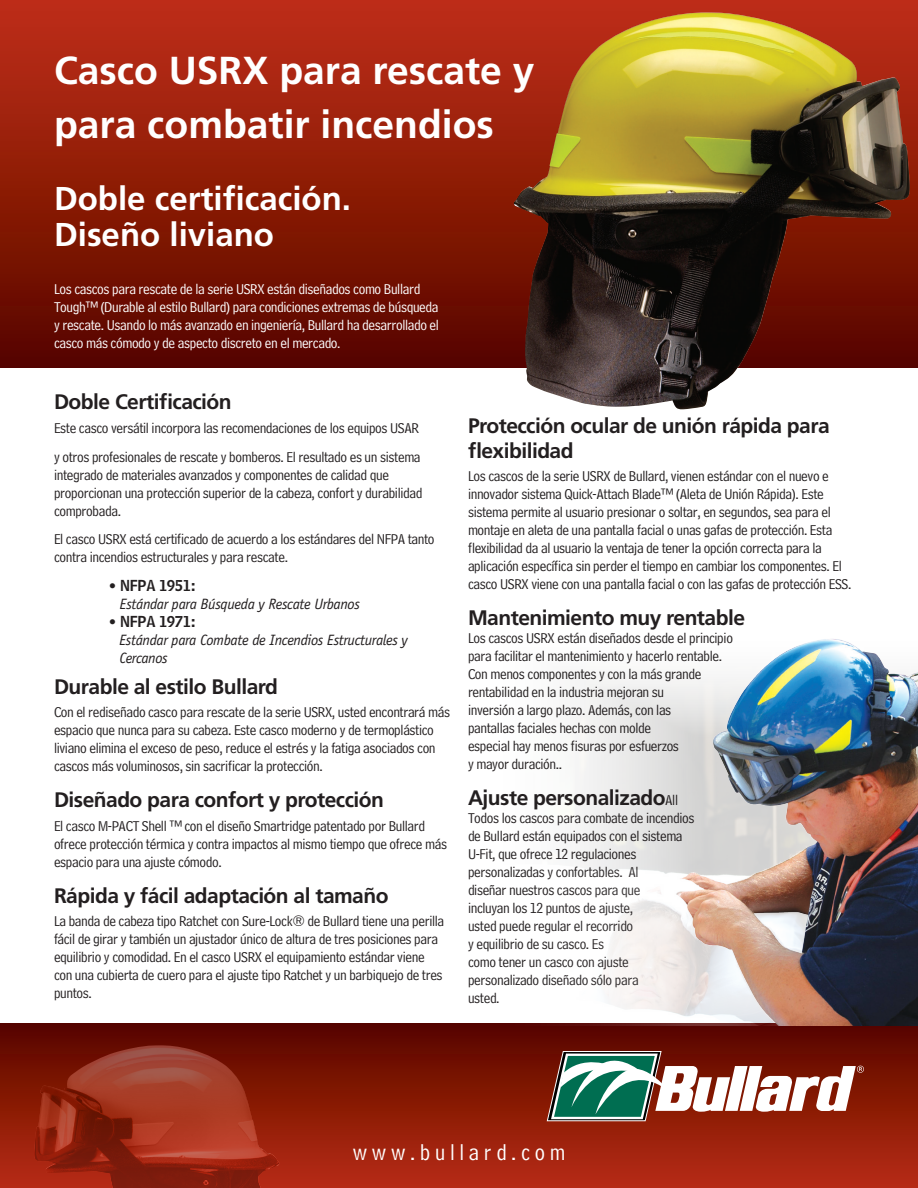
<style>
.page{position:relative;width:918px;height:1188px;background:#fff}
.page>*{position:absolute;margin:0;border:0;box-sizing:border-box;transform-origin:0 0}
.t1{font:700 39px/54px "Frutiger";color:#fff}
.t2{font:700 33px "Frutiger";color:#fff}
.t3{font:23.25px "Bell Centennial Address";letter-spacing:.2em;color:#fff}
.narrowspace{font:700 21px/25.2px "Frutiger";letter-spacing:-.025em;color:#231f20}
.widespace{font:15px/18px "Bell Centennial Address";letter-spacing:-.025em;color:#231f20}
.narrowspace-2{font:15px/18px "Bell Centennial Address";letter-spacing:-.025em;color:#231f20}
.t4{font:15px/18px "Bell Centennial Address";letter-spacing:-.025em;color:#fff}
.t5{font:italic 15px/18px "Officina Sans";letter-spacing:-.025em;color:#231f20}
.t6{font:15px "Bell Centennial Name And Number";letter-spacing:-.025em;color:#231f20}
.s1{font-family:"Bell Centennial Address";font-weight:400;font-size:15px}
</style>
<div class="page">
<div style="left:0;top:1024px;width:918px;height:164px;background:linear-gradient(to bottom,#580500,#b82c13)"></div>
<img style="left:34px;top:1045px;width:246px;height:143px">
<div style="left:0;top:0;width:918px;height:368px;background:linear-gradient(to bottom,#c13017,#580500)"></div>
<img style="left:514px;top:19px;width:396px;height:391px">
<svg style="left:547px;top:1051px;width:317px;height:70px"></svg>
<img style="left:468px;top:639px;width:450px;height:387px">
<p class="t1" style="left:54px;top:43px;width:482px">Casco USRX para rescate y para combatir incendios</p>
<p class="t2" style="left:54px;top:179px;width:299px">Doble certificación.</p>
<p class="t2" style="left:54px;top:215px;width:222px">Diseño liviano</p>
<p class="t4" style="left:54px;top:280px;width:387px">Los cascos para rescate de la serie USRX están diseñados como Bullard Tough™ (Durable al estilo Bullard) para condiciones extremas de búsqueda y rescate. Usando lo más avanzado en ingeniería, Bullard ha desarrollado el casco más cómodo y de aspecto discreto en el mercado.</p>
<p class="narrowspace" style="left:54px;top:389px;width:179px">Doble Certificación</p>
<p class="widespace" style="left:54px;top:419px;width:367px">Este casco versátil incorpora las recomendaciones de los equipos USAR</p>
<p class="widespace" style="left:54px;top:448px;width:370px">y otros profesionales de rescate y bomberos. El resultado es un sistema integrado de materiales avanzados y componentes de calidad que proporcionan una protección superior de la cabeza, confort y durabilidad comprobada.</p>
<p class="widespace" style="left:54px;top:530px;width:382px">El casco USRX está certificado de acuerdo a los estándares del NFPA tanto contra incendios estructurales y para rescate.</p>
<p class="t6" style="left:108px;top:576px;width:89px">• NFPA 1951:</p>
<p class="t5" style="left:120px;top:595px;width:242px">Estándar para Búsqueda y Rescate Urbanos</p>
<p class="t6" style="left:108px;top:612px;width:89px">• NFPA 1971:</p>
<p class="t5" style="left:119px;top:631px;width:290px">Estándar para Combate de Incendios Estructurales y<br>Cercanos</p>
<p class="narrowspace" style="left:54px;top:674px;width:225px">Durable al estilo Bullard</p>
<p class="widespace" style="left:54px;top:703px;width:398px">Con el rediseñado casco para rescate de la serie USRX, usted encontrará más espacio que nunca para su cabeza. Este casco moderno y de termoplástico liviano elimina el exceso de peso, reduce el estrés y la fatiga asociados con cascos más voluminosos, sin sacrificar la protección.</p>
<p class="narrowspace" style="left:54px;top:787px;width:331px">Diseñado para confort y protección</p>
<p class="widespace" style="left:54px;top:817px;width:395px">El casco M-PACT Shell ™ con el diseño Smartridge patentado por Bullard ofrece protección térmica y contra impactos al mismo tiempo que ofrece más espacio para una ajuste cómodo.</p>
<p class="narrowspace" style="left:54px;top:882px;width:336px">Rápida y fácil adaptación al tamaño</p>
<p class="narrowspace-2" style="left:54px;top:912px;width:392px">La banda de cabeza tipo Ratchet con Sure-Lock® de Bullard tiene una perilla fácil de girar y también un ajustador único de altura de tres posiciones para equilibrio y comodidad. En el casco USRX el equipamiento estándar viene con una cubierta de cuero para el ajuste tipo Ratchet y un barbiquejo de tres puntos.</p>
<p class="narrowspace" style="left:468px;top:413px;width:363px">Protección ocular de unión rápida para flexibilidad</p>
<p class="widespace" style="left:468px;top:467px;width:385px">Los cascos de la serie USRX de Bullard, vienen estándar con el nuevo e innovador sistema Quick-Attach Blade™ (Aleta de Unión Rápida). Este sistema permite al usuario presionar o soltar, en segundos, sea para el montaje en aleta de una pantalla facial o unas gafas de protección. Esta flexibilidad da al usuario la ventaja de tener la opción correcta para la aplicación específica sin perder el tiempo en cambiar los componentes. El casco USRX viene con una pantalla facial o con las gafas de protección ESS.</p>
<p class="narrowspace" style="left:468px;top:605px;width:279px">Mantenimiento muy rentable</p>
<p class="narrowspace-2" style="left:468px;top:629px;width:267px">Los cascos USRX están diseñados desde el principio para facilitar el mantenimiento y hacerlo rentable.<br>Con menos componentes y con la más grande rentabilidad en la industria mejoran su<br>inversión a largo plazo. Además, con las<br>pantallas faciales hechas con molde<br>especial hay menos fisuras por esfuerzos<br>y mayor duración..</p>
<p class="narrowspace" style="left:468px;top:785px;width:212px">Ajuste personalizado<span class="s1">All</span></p>
<p class="narrowspace-2" style="left:468px;top:809px;width:228px">Todos los cascos para combate de incendios de Bullard están equipados con el sistema<br>U-Fit, que ofrece 12 regulaciones personalizadas y confortables. Al<br>diseñar nuestros cascos para que<br>incluyan los 12 puntos de ajuste,<br>usted puede regular el recorrido<br>y equilibrio de su casco. Es<br>como tener un casco con ajuste personalizado diseñado sólo para<br>usted.</p>
<p class="t3" style="left:353px;top:1139px;width:214px">www.bullard.com</p>
</div>
